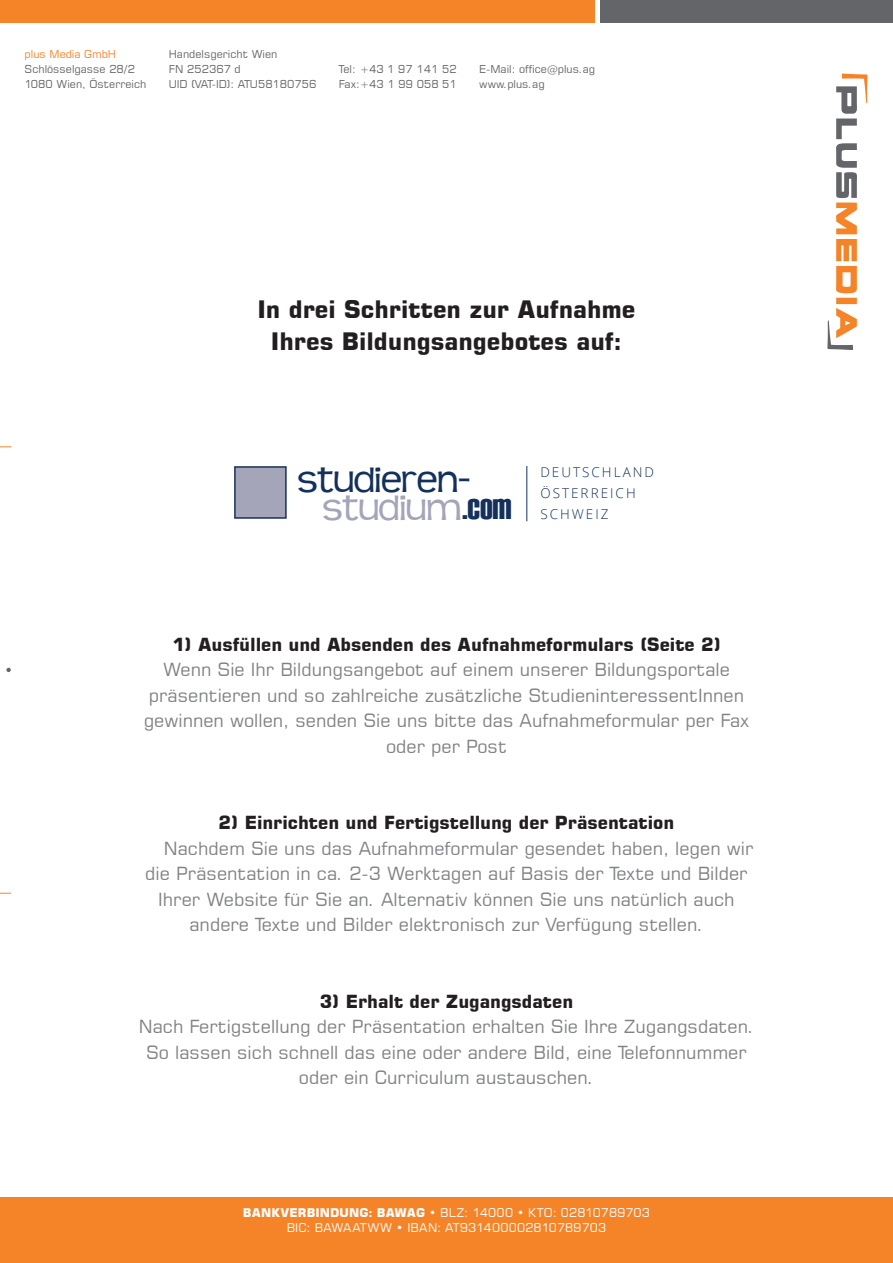
<style>
.page{position:relative;width:893px;height:1263px;background:#fff}
.page>*{position:absolute;margin:0;border:0;box-sizing:border-box;transform-origin:0 0}
.t1{font:36.45px/27.8px "Teen";letter-spacing:-.03em;color:#14315b}
.t2{font:700 24px/31.5px "Square 721 BT";color:#231f20;text-align:center}
.t3{font:18px/25.5px "Square 721 BT";color:#808285;text-align:center}
.t4{font:700 18px "Square 721 BT";color:#231f20}
.t5{font:300 13.5px/21px "Open Sans";letter-spacing:.15em;color:#14315b}
.t6{font:12px/14.4px "Square 721 BT";letter-spacing:.01em;color:#fff;text-align:center}
.t7{font:10.8px/15px "Square 721 BT";color:#636568}
.t8{font:10.8px "Square 721 BT";color:#f58429}
.s1{color:#a4a5b8}
.s2{font-family:"Haettenschweiler";font-size:35.1px}
.s3{font-weight:700}
</style>
<div class="page">
<div style="left:0;top:0;width:594px;height:23px;background:#f58429"></div>
<div style="left:600px;top:0;width:292px;height:23px;background:#636568"></div>
<svg style="left:827px;top:74px;width:40px;height:276px"></svg>
<svg style="left:6px;top:668px;width:5px;height:4px"></svg>
<div style="left:0;top:1197px;width:892px;height:66px;background:#f58429"></div>
<div style="left:234px;top:466px;width:53px;height:53px;background:#a4a5b8;border:2px solid #14315b"></div>
<hr style="left:526px;top:466px;width:1px;height:55px;background:#14315b">
<p class="t8" style="left:25px;top:47px;width:93px">plus Media GmbH</p>
<p class="t7" style="left:25px;top:61px;width:123px">Schlösselgasse 28/2<br>1080 Wien, Österreich</p>
<p class="t7" style="left:169px;top:46px;width:149px">Handelsgericht Wien<br>FN 252367 d<br>UID (VAT-ID): ATU58180756</p>
<p class="t7" style="left:339px;top:61px;width:120px">Tel: +43 1 97 141 52<br>Fax:+43 1 99 058 51</p>
<p class="t7" style="left:479px;top:61px;width:117px">E-Mail: office@plus.ag www.plus.ag</p>
<h2 class="t2" style="left:257px;top:293px;width:380px">In drei Schritten zur Aufnahme<br>Ihres Bildungsangebotes auf:</h2>
<h1 class="t1" style="left:322px;top:466px;width:191px;text-indent:-25px">studieren&shy;<span class="s1">studium</span><span class="s2">.com</span></h1>
<p class="t5" style="left:540px;top:461px;width:115px">DEUTSCHLAND<br>ÖSTERREICH<br>SCHWEIZ</p>
<p class="t4" style="left:172px;top:633px;width:550px">1) Ausfüllen und Absenden des Aufnahmeformulars (Seite 2)</p>
<p class="t3" style="left:144px;top:657px;width:607px">Wenn Sie Ihr Bildungsangebot auf einem unserer Bildungsportale präsentieren und so zahlreiche zusätzliche StudieninteressentInnen gewinnen wollen, senden Sie uns bitte das Aufnahmeformular per Fax oder per Post</p>
<p class="t4" style="left:219px;top:812px;width:457px">2) Einrichten und Fertigstellung der Präsentation</p>
<p class="t3" style="left:164px;top:835px;width:591px">Nachdem Sie uns das Aufnahmeformular gesendet haben, legen wir</p>
<p class="t3" style="left:145px;top:861px;width:604px">die Präsentation in ca. 2-3 Werktagen auf Basis der Texte und Bilder</p>
<p class="t3" style="left:158px;top:886px;width:578px">Ihrer Website für Sie an. Alternativ können Sie uns natürlich auch</p>
<p class="t3" style="left:189px;top:912px;width:515px">andere Texte und Bilder elektronisch zur Verfügung stellen.</p>
<p class="t4" style="left:320px;top:990px;width:255px">3) Erhalt der Zugangsdaten</p>
<p class="t3" style="left:139px;top:1014px;width:617px">Nach Fertigstellung der Präsentation erhalten Sie Ihre Zugangsdaten.<br>So lassen sich schnell das eine oder andere Bild, eine Telefonnummer oder ein Curriculum austauschen.</p>
<p class="t6" style="left:243px;top:1205px;width:409px"><span class="s3">BANKVERBINDUNG: BAWAG</span> • BLZ: 14000 • KTO: 02810789703<br>BIC: BAWAATWW • IBAN: AT931400002810789703</p>
</div>
